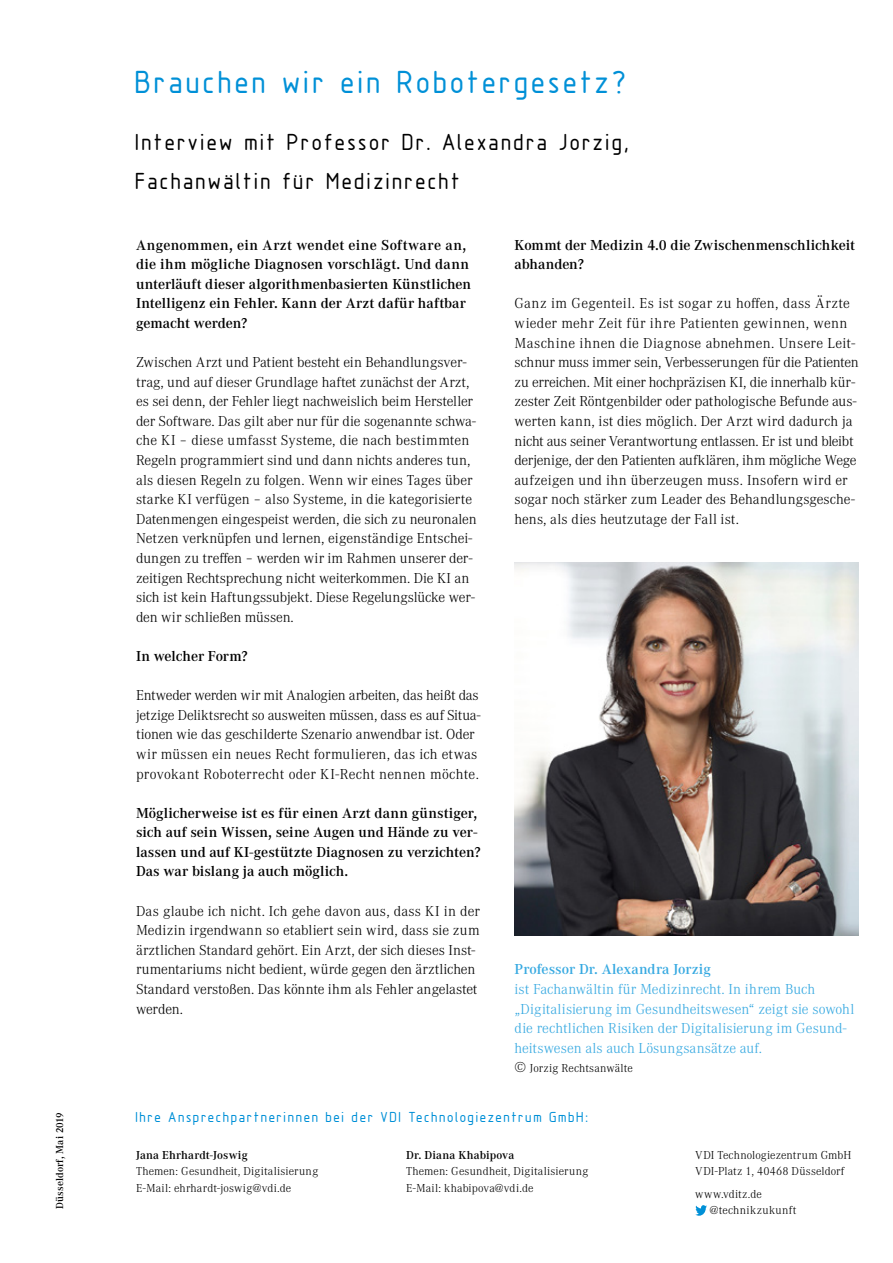
<style>
.page{position:relative;width:893px;height:1263px;background:#fff}
.page>*{position:absolute;margin:0;border:0;box-sizing:border-box;transform-origin:0 0}
.t1{font:33px "Isonorm VDI";color:#0090d7}
.t2{font:24px/39px "Isonorm VDI";color:#000}
.t3{font:300 15px/19.6px "Corporate A";color:#000}
.t4{font:600 15px/19.6px "Corporate A";color:#000}
.t5{font:300 15px/19.6px "Corporate A";letter-spacing:.005em;color:#36a9e1}
.t6{font:15px "Isonorm VDI";letter-spacing:.015em;color:#0090d7}
.t7{font:600 15px "Corporate A";letter-spacing:.005em;color:#36a9e1}
.t8{font:300 12px/16.5px "Corporate A";letter-spacing:.01em;color:#000}
.t9{font:600 12px "Corporate A";letter-spacing:.01em;color:#000}
.t10{font:300 12px/16.5px "Corporate A";letter-spacing:.03em;color:#000}
.t11{font:600 10.5px "Corporate A";letter-spacing:.01em;color:#000}
.s1{font-size:15px}
</style>
<div class="page">
<svg style="left:695px;top:1205px;width:12px;height:11px"></svg>
<img style="left:514px;top:563px;width:345px;height:373px">
<p class="t11" style="left:53px;top:1209px;width:99px;rotate:-90deg">Düsseldorf, Mai 2019</p>
<h1 class="t1" style="left:136px;top:65px;width:496px">Brauchen wir ein Robotergesetz?</h1>
<h2 class="t2" style="left:136px;top:122px;width:498px">Interview mit Professor Dr. Alexandra Jorzig,<br>Fachanwältin für Medizinrecht</h2>
<p class="t4" style="left:136px;top:234px;width:337px">Angenommen, ein Arzt wendet eine Software an, die ihm mögliche Diagnosen vorschlägt. Und dann unterläuft dieser algorithmenbasierten Künstlichen Intelligenz ein Fehler. Kann der Arzt dafür haftbar gemacht werden?</p>
<p class="t3" style="left:136px;top:352px;width:342px">Zwischen Arzt und Patient besteht ein Behandlungsver&shy;trag, und auf dieser Grundlage haftet zunächst der Arzt, es sei denn, der Fehler liegt nachweislich beim Hersteller der Software. Das gilt aber nur für die sogenannte schwa&shy;che KI – diese umfasst Systeme, die nach bestimmten Regeln programmiert sind und dann nichts anderes tun, als diesen Regeln zu folgen. Wenn wir eines Tages über starke KI verfügen – also Systeme, in die kategorisierte Datenmengen eingespeist werden, die sich zu neuronalen Netzen verknüpfen und lernen, eigenständige Entschei&shy;dungen zu treffen – werden wir im Rahmen unserer der&shy;zeitigen Rechtsprechung nicht weiterkommen. Die KI an sich ist kein Haftungssubjekt. Diese Regelungslücke wer&shy;den wir schließen müssen.</p>
<p class="t4" style="left:136px;top:645px;width:113px">In welcher Form?</p>
<p class="t3" style="left:136px;top:685px;width:346px">Entweder werden wir mit Analogien arbeiten, das heißt das jetzige Deliktsrecht so ausweiten müssen, dass es auf Situa&shy;tionen wie das geschilderte Szenario anwendbar ist. Oder wir müssen ein neues Recht formulieren, das ich etwas provokant Roboterrecht oder KI-Recht nennen möchte.</p>
<p class="t4" style="left:136px;top:802px;width:346px">Möglicherweise ist es für einen Arzt dann günstiger, sich auf sein Wissen, seine Augen und Hände zu ver&shy;lassen und auf KI-gestützte Diagnosen zu verzichten?<br>Das war bislang ja auch möglich.</p>
<p class="t3" style="left:136px;top:900px;width:345px">Das glaube ich nicht. Ich gehe davon aus, dass KI in der Medizin irgendwann so etabliert sein wird, dass sie zum ärztlichen Standard gehört. Ein Arzt, der sich dieses Inst&shy;rumentariums nicht bedient, würde gegen den ärztlichen Standard verstoßen. Das könnte ihm als Fehler angelastet werden.</p>
<p class="t4" style="left:514px;top:234px;width:342px">Kommt der Medizin 4.0 die Zwischenmenschlichkeit abhanden?</p>
<p class="t3" style="left:514px;top:293px;width:346px">Ganz im Gegenteil. Es ist sogar zu hoffen, dass Ärzte wieder mehr Zeit für ihre Patienten gewinnen, wenn Maschine ihnen die Diagnose abnehmen. Unsere Leit&shy;schnur muss immer sein, Verbesserungen für die Patienten zu erreichen. Mit einer hochpräzisen KI, die innerhalb kür&shy;zester Zeit Röntgenbilder oder pathologische Befunde aus&shy;werten kann, ist dies möglich. Der Arzt wird dadurch ja nicht aus seiner Verantwortung entlassen. Er ist und bleibt derjenige, der den Patienten aufklären, ihm mögliche Wege aufzeigen und ihn überzeugen muss. Insofern wird er sogar noch stärker zum Leader des Behandlungsgesche&shy;hens, als dies heutzutage der Fall ist.</p>
<p class="t7" style="left:514px;top:959px;width:198px">Professor Dr. Alexandra Jorzig</p>
<p class="t5" style="left:514px;top:979px;width:341px">ist Fachanwältin für Medizinrecht. In ihrem Buch „Digitalisierung im Gesundheitswesen“ zeigt sie sowohl die rechtlichen Risiken der Digitalisierung im Gesund&shy;heitswesen als auch Lösungsansätze auf.</p>
<p class="t8" style="left:514px;top:1060px;width:120px"><span class="s1">©</span> Jorzig Rechtsanwälte</p>
<p class="t6" style="left:136px;top:1110px;width:456px">Ihre Ansprechpartnerinnen bei der VDI Technologiezentrum GmbH:</p>
<p class="t9" style="left:136px;top:1147px;width:113px">Jana Ehrhardt-Joswig</p>
<p class="t8" style="left:136px;top:1163px;width:184px">Themen: Gesundheit, Digitalisierung<br>E-Mail: ehrhardt-joswig@vdi.de</p>
<p class="t9" style="left:406px;top:1147px;width:110px">Dr. Diana Khabipova</p>
<p class="t8" style="left:406px;top:1163px;width:184px">Themen: Gesundheit, Digitalisierung<br>E-Mail: khabipova@vdi.de</p>
<p class="t8" style="left:695px;top:1146px;width:158px">VDI Technologiezentrum GmbH<br>VDI-Platz 1, 40468 Düsseldorf</p>
<p class="t10" style="left:710px;top:1185px;width:88px;text-indent:-15px">www.vditz.de @technikzukunft</p>
</div>
